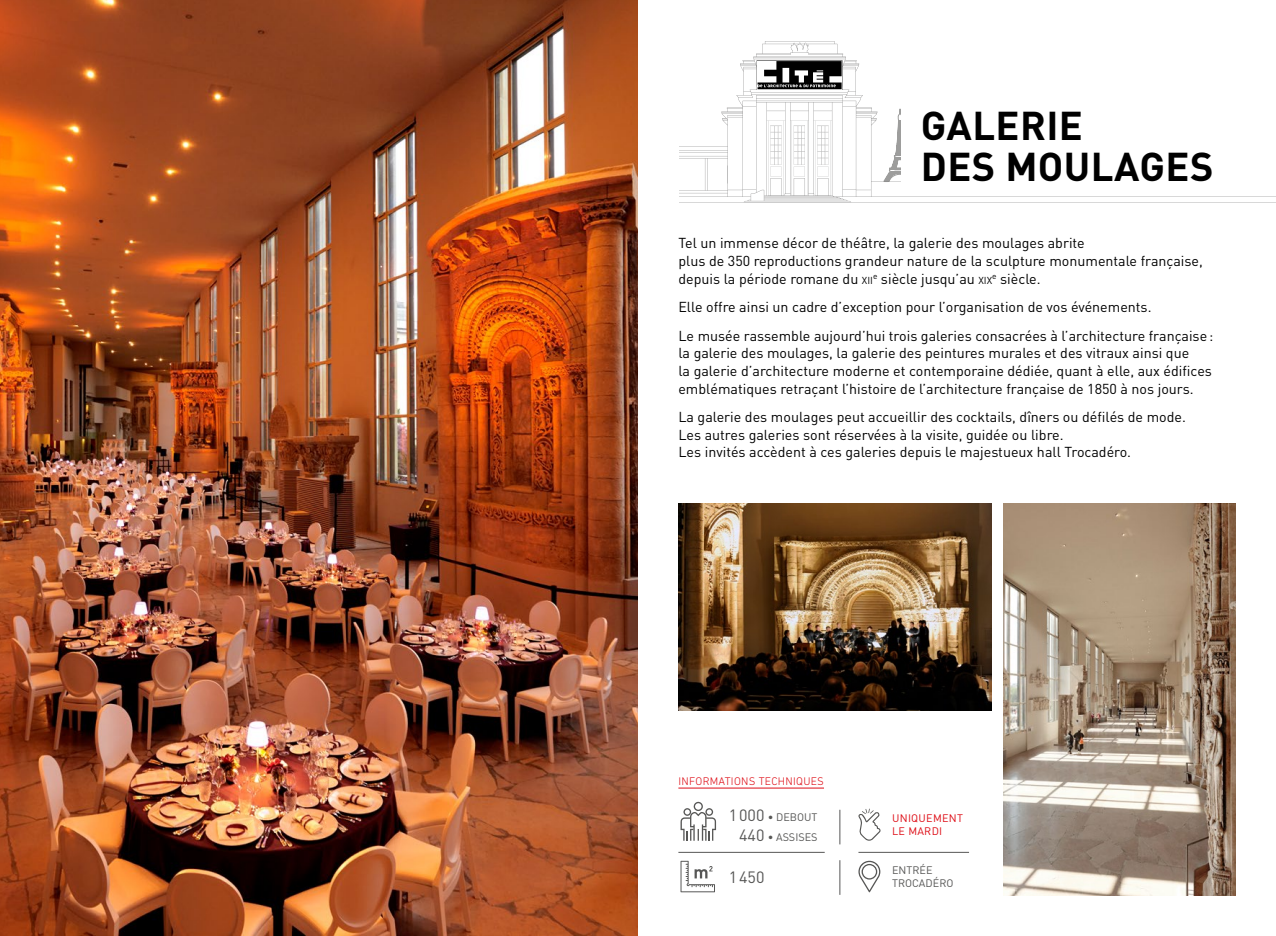
<style>
.page{position:relative;width:1276px;height:936px;background:#fff}
.page>*{position:absolute;margin:0;border:0;box-sizing:border-box;transform-origin:0 0}
.t1{font:700 39.75px/40.8px "DIN";letter-spacing:.01em;color:#000}
.t2{font:16.2px "DIN";color:#575756}
.t3{font:14.25px/17.7px "DIN";color:#000}
.t4{font:300 11.25px "DIN Next LT Pro";letter-spacing:.025em;color:#de0c15}
.t5{font:10.8px/19.5px "DIN";color:#575756;text-align:right}
.t6{font:10.8px/12.9px "DIN";letter-spacing:.025em;color:#de0c15}
.s1{font-size:10.05px}
.s2{font-size:16.2px}
</style>
<div class="page">
<svg style="left:679px;top:41px;width:597px;height:161px"></svg>
<svg style="left:751px;top:120px;width:81px;height:81px"></svg>
<svg style="left:757px;top:61px;width:84px;height:28px"></svg>
<div style="left:900px;top:107px;width:376px;height:85px;background:#fff"></div>
<hr style="left:678px;top:787px;width:146px;height:1px;background:#de0c15">
<hr style="left:678px;top:852px;width:146px;height:1px;background:#575756">
<hr style="left:858px;top:852px;width:111px;height:1px;background:#575756">
<svg style="left:858px;top:860px;width:22px;height:32px"></svg>
<img style="left:678px;top:503px;width:313px;height:207px">
<svg style="left:858px;top:808px;width:23px;height:33px"></svg>
<hr style="left:839px;top:809px;width:1px;height:35px;background:#575756">
<hr style="left:839px;top:860px;width:1px;height:34px;background:#575756">
<svg style="left:680px;top:801px;width:36px;height:39px"></svg>
<svg style="left:680px;top:860px;width:35px;height:32px"></svg>
<img style="left:0;top:0;width:638px;height:935px">
<img style="left:1004px;top:503px;width:231px;height:392px">
<h1 class="t1" style="left:921px;top:104px;width:294px">GALERIE<br>DES MOULAGES</h1>
<p class="t3" style="left:678px;top:234px;width:526px">Tel un immense décor de théâtre, la galerie des moulages abrite<br>plus de 350 reproductions grandeur nature de la sculpture monumentale française, depuis la période romane du <span class="s1">XII</span><sup>e</sup> siècle jusqu’au <span class="s1">XIX</span><sup>e</sup> siècle.</p>
<p class="t3" style="left:678px;top:292px;width:536px;line-height:28.3px">Elle offre ainsi un cadre d’exception pour l’organisation de vos événements.<br>Le musée rassemble aujourd’hui trois galeries consacrées à l’architecture française:</p>
<p class="t3" style="left:678px;top:344px;width:535px">la galerie des moulages, la galerie des peintures murales et des vitraux ainsi que<br>la galerie d’architecture moderne et contemporaine dédiée, quant à elle, aux édifices emblématiques retraçant l’histoire de l’architecture française de 1850 à nos jours.</p>
<p class="t3" style="left:678px;top:408px;width:509px">La galerie des moulages peut accueillir des cocktails, dîners ou défilés de mode.<br>Les autres galeries sont réservées à la visite, guidée ou libre.<br>Les invités accèdent à ces galeries depuis le majestueux hall Trocadéro.</p>
<p class="t4" style="left:678px;top:774px;width:147px">INFORMATIONS TECHNIQUES</p>
<p class="t5" style="left:728px;top:807px;width:90px"><span class="s2">1000</span> • DEBOUT<br><span class="s2">440</span> • ASSISES</p>
<p class="t2" style="left:728px;top:867px;width:37px">1450</p>
<p class="t5" style="left:892px;top:863px;width:63px;line-height:12.9px;text-align:left">ENTRÉE<br>TROCADÉRO</p>
<p class="t6" style="left:892px;top:811px;width:72px">UNIQUEMENT<br>LE MARDI</p>
</div>
